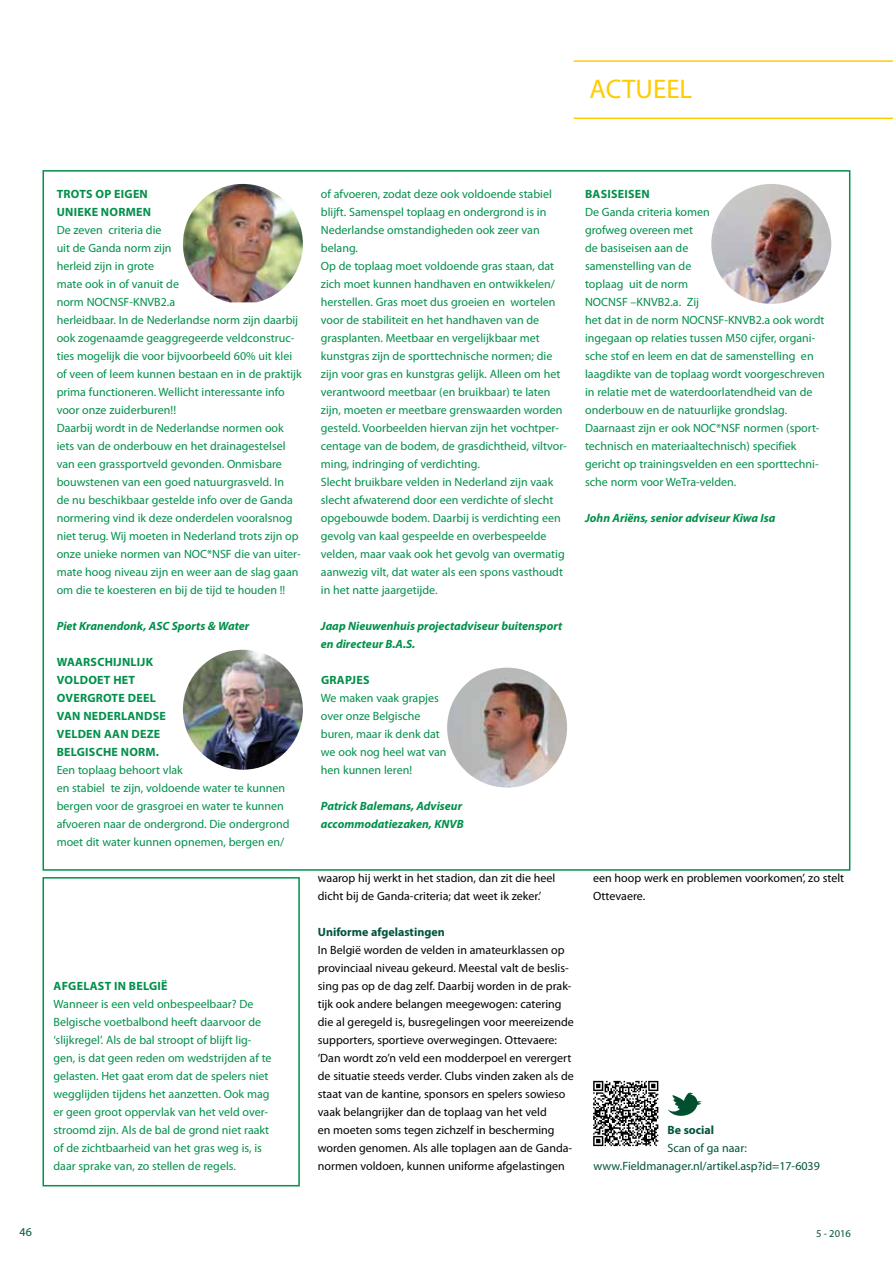
<style>
.page{position:relative;width:893px;height:1263px;background:#fff}
.page>*{position:absolute;margin:0;border:0;box-sizing:border-box;transform-origin:0 0}
.t1{font:27px "Myriad Pro";color:#fc0}
.t2{font:12px/18px "Myriad Pro";color:#00904a}
.t3{font:12px/18px "Myriad Pro";color:#000}
.t4{font:italic 700 12px/18px "Myriad Pro";color:#00904a}
.t5{font:700 12px/18px "Myriad Pro";letter-spacing:.02em;color:#00904a}
.t6{font:12px/18px "Myriad Pro";color:#00533d;text-align:center}
.t7{font:700 12px "Myriad Pro";color:#00533d}
.t8{font:10.5px "Myriad Pro";color:#00533d}
</style>
<div class="page">
<div style="left:43px;top:877px;width:257px;height:309px;border:2px solid #00904a"></div>
<hr style="left:574px;top:118px;width:319px;height:1px;background:#fc0">
<hr style="left:574px;top:60px;width:319px;height:2px;background:#fc0">
<svg style="left:593px;top:1081px;width:65px;height:65px"></svg>
<svg style="left:667px;top:1092px;width:34px;height:24px"></svg>
<img style="left:183px;top:184px;width:120px;height:118px">
<img style="left:183px;top:650px;width:120px;height:120px;border-radius:60px">
<img style="left:447px;top:668px;width:120px;height:120px;border-radius:60px">
<img style="left:711px;top:184px;width:120px;height:120px;border-radius:60px">
<h1 class="t1" style="left:590px;top:72px;width:104px">ACTUEEL</h1>
<p class="t5" style="left:57px;top:185px;width:96px">TROTS OP EIGEN<br>UNIEKE NORMEN</p>
<p class="t2" style="left:57px;top:221px;width:246px">De zeven criteria die<br>uit de Ganda norm zijn<br>herleid zijn in grote<br>mate ook in of vanuit de<br>norm NOCNSF-KNVB2.a<br>herleidbaar. In de Nederlandse norm zijn daarbij ook zogenaamde geaggregeerde veldconstruc&shy;ties mogelijk die voor bijvoorbeeld 60% uit klei of veen of leem kunnen bestaan en in de praktijk prima functioneren. Wellicht interessante info voor onze zuiderburen!!<br>Daarbij wordt in de Nederlandse normen ook iets van de onderbouw en het drainagestelsel van een grassportveld gevonden. Onmisbare bouwstenen van een goed natuurgrasveld. In<br>de nu beschikbaar gestelde info over de Ganda normering vind ik deze onderdelen vooralsnog niet terug. Wij moeten in Nederland trots zijn op onze unieke normen van NOC*NSF die van uiter&shy;mate hoog niveau zijn en weer aan de slag gaan om die te koesteren en bij de tijd te houden !!</p>
<p class="t4" style="left:57px;top:617px;width:194px">Piet Kranendonk, ASC Sports &amp; Water</p>
<p class="t5" style="left:57px;top:653px;width:111px">WAARSCHIJNLIJK<br>VOLDOET HET<br>OVERGROTE DEEL<br>VAN NEDERLANDSE<br>VELDEN AAN DEZE<br>BELGISCHE NORM.</p>
<p class="t2" style="left:57px;top:761px;width:234px">Een toplaag behoort vlak<br>en stabiel te zijn, voldoende water te kunnen bergen voor de grasgroei en water te kunnen afvoeren naar de ondergrond. Die ondergrond moet dit water kunnen opnemen, bergen en/</p>
<p class="t5" style="left:54px;top:977px;width:115px">AFGELAST IN BELGIË</p>
<p class="t2" style="left:54px;top:995px;width:220px">Wanneer is een veld onbespeelbaar? De Belgische voetbalbond heeft daarvoor de ‘slijkregel’. Als de bal stroopt of blijft lig&shy;gen, is dat geen reden om wedstrijden af te gelasten. Het gaat erom dat de spelers niet wegglijden tijdens het aanzetten. Ook mag er geen groot oppervlak van het veld over&shy;stroomd zijn. Als de bal de grond niet raakt of de zichtbaarheid van het gras weg is, is daar sprake van, zo stellen de regels.</p>
<p class="t2" style="left:321px;top:185px;width:248px">of afvoeren, zodat deze ook voldoende stabiel blijft. Samenspel toplaag en ondergrond is in Nederlandse omstandigheden ook zeer van belang.<br>Op de toplaag moet voldoende gras staan, dat zich moet kunnen handhaven en ontwikkelen/ herstellen. Gras moet dus groeien en wortelen voor de stabiliteit en het handhaven van de grasplanten. Meetbaar en vergelijkbaar met kunstgras zijn de sporttechnische normen; die zijn voor gras en kunstgras gelijk. Alleen om het verantwoord meetbaar (en bruikbaar) te laten zijn, moeten er meetbare grenswaarden worden gesteld. Voorbeelden hiervan zijn het vochtper&shy;centage van de bodem, de grasdichtheid, viltvor&shy;ming, indringing of verdichting.<br>Slecht bruikbare velden in Nederland zijn vaak slecht afwaterend door een verdichte of slecht opgebouwde bodem. Daarbij is verdichting een gevolg van kaal gespeelde en overbespeelde velden, maar vaak ook het gevolg van overmatig aanwezig vilt, dat water als een spons vasthoudt in het natte jaargetijde.</p>
<p class="t4" style="left:321px;top:617px;width:243px">Jaap Nieuwenhuis projectadviseur buitensport en directeur B.A.S.</p>
<p class="t5" style="left:321px;top:671px;width:50px">GRAPJES</p>
<p class="t2" style="left:321px;top:689px;width:127px">We maken vaak grapjes over onze Belgische buren, maar ik denk dat we ook nog heel wat van hen kunnen leren!</p>
<p class="t4" style="left:321px;top:797px;width:144px">Patrick Balemans, Adviseur accommodatiezaken, KNVB</p>
<p class="t5" style="left:585px;top:185px;width:66px">BASISEISEN</p>
<p class="t2" style="left:585px;top:203px;width:241px">De Ganda criteria komen<br>grofweg overeen met<br>de basiseisen aan de<br>samenstelling van de<br>toplaag uit de norm<br>NOCNSF –KNVB2.a. Zij<br>het dat in de norm NOCNSF-KNVB2.a ook wordt ingegaan op relaties tussen M50 cijfer, organi&shy;sche stof en leem en dat de samenstelling en laagdikte van de toplaag wordt voorgeschreven in relatie met de waterdoorlatendheid van de onderbouw en de natuurlijke grondslag.<br>Daarnaast zijn er ook NOC*NSF normen (sport&shy;technisch en materiaaltechnisch) specifiek gericht op trainingsvelden en een sporttechni&shy;sche norm voor WeTra-velden.</p>
<p class="t4" style="left:585px;top:509px;width:192px">John Ariëns, senior adviseur Kiwa Isa</p>
<p class="t3" style="left:318px;top:869px;width:239px">waarop hij werkt in het stadion, dan zit die heel dicht bij de Ganda-criteria; dat weet ik zeker.’</p>
<p class="t7" style="left:318px;top:924px;width:128px">UNIFORME AFGELASTINGEN</p>
<p class="t3" style="left:318px;top:941px;width:258px">In België worden de velden in amateurklassen op provinciaal niveau gekeurd. Meestal valt de beslis&shy;sing pas op de dag zelf. Daarbij worden in de prak&shy;tijk ook andere belangen meegewogen: catering die al geregeld is, busregelingen voor meereizende supporters, sportieve overwegingen. Ottevaere: ‘Dan wordt zo’n veld een modderpoel en verergert de situatie steeds verder. Clubs vinden zaken als de staat van de kantine, sponsors en spelers sowieso vaak belangrijker dan de toplaag van het veld<br>en moeten soms tegen zichzelf in bescherming worden genomen. Als alle toplagen aan de Ganda&shy;normen voldoen, kunnen uniforme afgelastingen</p>
<p class="t3" style="left:593px;top:869px;width:253px">een hoop werk en problemen voorkomen’, zo stelt<br>Ottevaere.</p>
<p class="t7" style="left:667px;top:1122px;width:48px">BE SOCIAL</p>
<p class="t6" style="left:594px;top:1139px;width:228px">Scan of ga naar: www.Fieldmanager.nl/artikel.asp?id=17-6039</p>
<p class="t6" style="left:20px;top:1222px;width:14px">46</p>
<p class="t8" style="left:816px;top:1227px;width:36px">5 - 2016</p>
</div>
